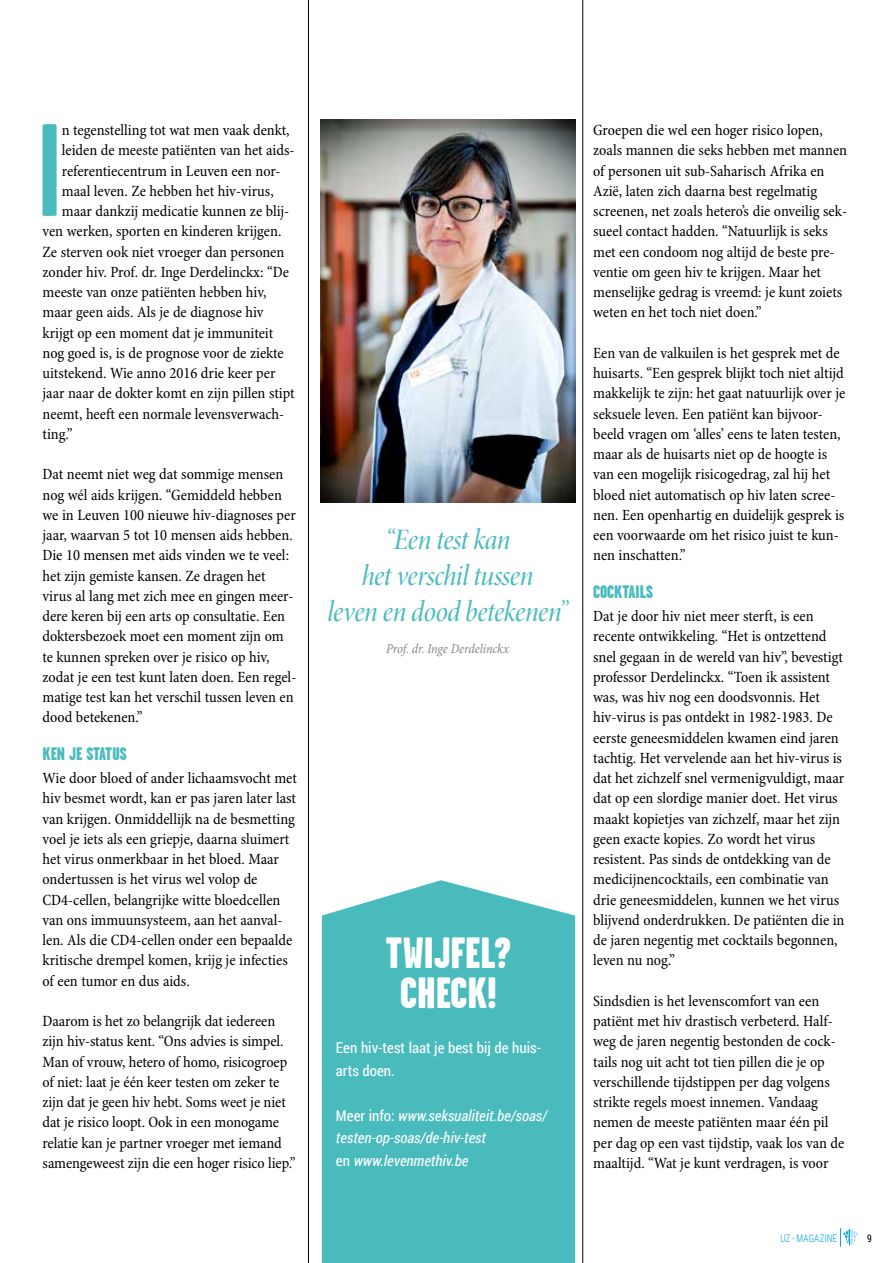
<style>
.page{position:relative;width:893px;height:1263px;background:#fff}
.page>*{position:absolute;margin:0;border:0;box-sizing:border-box;transform-origin:0 0}
._07_body{font:700 131.4px "Garage Gothic";color:#4abbbd}
._09_kadertitel{font:900 43.5px/40.5px "Garage Gothic";color:#fff;text-align:center}
._11_quote{font:30px/36px "Minion Pro Medium Cn It Disp";letter-spacing:-.01em;color:#4abbbd;text-align:center}
._08_tussentitel{font:900 18px "Garage Gothic";color:#4abbbd}
._07_body-2{font:condensed 15.75px/20.2px "Minion Pro";color:#000}
._10_kaderbody{font:italic 15px/22.5px "Roboto Condensed";color:#fff}
._10_kaderbody-2{font:15px/22.5px "Roboto Condensed";color:#fff}
.t1{font:italic condensed 13.5px "Minion Pro";letter-spacing:-.01em;color:#878787}
.t2{font:300 10.5px "Roboto Condensed";letter-spacing:.015em;color:#00a2dc;scale:.9 1}
.t3{font:10.5px "Roboto Condensed";color:#000;scale:.9 1}
.s1{font-style:normal}
</style>
<div class="page">
<svg style="left:840px;top:1228px;width:18px;height:19px"></svg>
<hr style="left:308px;top:0;width:1px;height:1263px;background:#000">
<hr style="left:582px;top:0;width:1px;height:1263px;background:#000">
<img style="left:320px;top:119px;width:255px;height:383px">
<div style="left:322px;top:880px;width:253px;height:383px;background:#4abbbd"></div>
<p class="_07_body" style="left:37px;top:100px;width:26px">I</p>
<p class="_07_body-2" style="left:62px;top:120px;width:229px">n tegenstelling tot wat men vaak denkt,</p>
<p class="_07_body-2" style="left:62px;top:141px;width:234px">leiden de meeste patiënten van het aids-</p>
<p class="_07_body-2" style="left:62px;top:161px;width:220px">referentiecentrum in Leuven een nor-</p>
<p class="_07_body-2" style="left:62px;top:181px;width:214px">maal leven. Ze hebben het hiv-virus,</p>
<p class="_07_body-2" style="left:62px;top:201px;width:229px">maar dankzij medicatie kunnen ze blij-</p>
<p class="_07_body-2" style="left:43px;top:222px;width:240px">ven werken, sporten en kinderen krijgen.</p>
<p class="_07_body-2" style="left:43px;top:242px;width:243px">Ze sterven ook niet vroeger dan personen</p>
<p class="_07_body-2" style="left:43px;top:262px;width:248px">zonder hiv. Prof. dr. Inge Derdelinckx: “De</p>
<p class="_07_body-2" style="left:43px;top:282px;width:225px">meeste van onze patiënten hebben hiv,</p>
<p class="_07_body-2" style="left:43px;top:303px;width:223px">maar geen aids. Als je de diagnose hiv</p>
<p class="_07_body-2" style="left:43px;top:323px;width:232px">krijgt op een moment dat je immuniteit</p>
<p class="_07_body-2" style="left:43px;top:343px;width:243px">nog goed is, is de prognose voor de ziekte</p>
<p class="_07_body-2" style="left:43px;top:363px;width:235px">uitstekend. Wie anno 2016 drie keer per</p>
<p class="_07_body-2" style="left:43px;top:384px;width:253px">jaar naar de dokter komt en zijn pillen stipt</p>
<p class="_07_body-2" style="left:43px;top:404px;width:243px">neemt, heeft een normale levensverwach-</p>
<p class="_07_body-2" style="left:43px;top:424px;width:32px">ting.”</p>
<p class="_07_body-2" style="left:43px;top:465px;width:255px">Dat neemt niet weg dat sommige mensen nog wél aids krijgen. “Gemiddeld hebben we in Leuven 100 nieuwe hiv-diagnoses per jaar, waarvan 5 tot 10 mensen aids hebben.<br>Die 10 mensen met aids vinden we te veel: het zijn gemiste kansen. Ze dragen het virus al lang met zich mee en gingen meer&shy;dere keren bij een arts op consultatie. Een doktersbezoek moet een moment zijn om te kunnen spreken over je risico op hiv, zodat je een test kunt laten doen. Een regel&shy;matige test kan het verschil tussen leven en dood betekenen.”</p>
<p class="_08_tussentitel" style="left:43px;top:743px;width:86px">KEN JE STATUS</p>
<p class="_07_body-2" style="left:43px;top:768px;width:256px">Wie door bloed of ander lichaamsvocht met hiv besmet wordt, kan er pas jaren later last van krijgen. Onmiddellijk na de besmetting voel je iets als een griepje, daarna sluimert het virus onmerkbaar in het bloed. Maar ondertussen is het virus wel volop de CD4-cellen, belangrijke witte bloedcellen van ons immuunsysteem, aan het aanval&shy;len. Als die CD4-cellen onder een bepaalde kritische drempel komen, krijg je infecties of een tumor en dus aids.</p>
<p class="_07_body-2" style="left:43px;top:1011px;width:255px">Daarom is het zo belangrijk dat iedereen zijn hiv-status kent. “Ons advies is simpel.<br>Man of vrouw, hetero of homo, risicogroep of niet: laat je één keer testen om zeker te zijn dat je geen hiv hebt. Soms weet je niet dat je risico loopt. Ook in een monogame relatie kan je partner vroeger met iemand samengeweest zijn die een hoger risico liep.”</p>
<p class="_11_quote" style="left:327px;top:523px;width:242px">“Een test kan<br>het verschil tussen<br>leven en dood betekenen”</p>
<p class="t1" style="left:386px;top:640px;width:125px">Prof. dr. Inge Derdelinckx</p>
<p class="_09_kadertitel" style="left:385px;top:932px;width:127px">TWIJFEL?<br>CHECK!</p>
<p class="_10_kaderbody-2" style="left:336px;top:1036px;width:207px">Een hiv-test laat je best bij de huis&shy;arts doen.</p>
<p class="_10_kaderbody" style="left:336px;top:1104px;width:213px"><span class="s1">Meer info:</span> www.seksualiteit.be/soas/ testen-op-soas/de-hiv-test</p>
<p class="_10_kaderbody" style="left:336px;top:1149px;width:134px"><span class="s1">en</span> www.levenmethiv.be</p>
<p class="_07_body-2" style="left:593px;top:120px;width:255px">Groepen die wel een hoger risico lopen, zoals mannen die seks hebben met mannen of personen uit sub-Saharisch Afrika en Azië, laten zich daarna best regelmatig screenen, net zoals hetero’s die onveilig sek&shy;sueel contact hadden. “Natuurlijk is seks met een condoom nog altijd de beste pre&shy;ventie om geen hiv te krijgen. Maar het menselijke gedrag is vreemd: je kunt zoiets weten en het toch niet doen.”</p>
<p class="_07_body-2" style="left:593px;top:343px;width:254px">Een van de valkuilen is het gesprek met de huisarts. “Een gesprek blijkt toch niet altijd makkelijk te zijn: het gaat natuurlijk over je seksuele leven. Een patiënt kan bijvoor&shy;beeld vragen om ‘alles’ eens te laten testen, maar als de huisarts niet op de hoogte is van een mogelijk risicogedrag, zal hij het bloed niet automatisch op hiv laten scree&shy;nen. Een openhartig en duidelijk gesprek is een voorwaarde om het risico juist te kun&shy;nen inschatten.”</p>
<p class="_08_tussentitel" style="left:593px;top:581px;width:61px">COCKTAILS</p>
<p class="_07_body-2" style="left:593px;top:606px;width:253px">Dat je door hiv niet meer sterft, is een recente ontwikkeling. “Het is ontzettend snel gegaan in de wereld van hiv”, bevestigt professor Derdelinckx. “Toen ik assistent was, was hiv nog een doodsvonnis. Het hiv-virus is pas ontdekt in 1982-1983. De eerste geneesmiddelen kwamen eind jaren tachtig. Het vervelende aan het hiv-virus is dat het zichzelf snel vermenigvuldigt, maar dat op een slordige manier doet. Het virus maakt kopietjes van zichzelf, maar het zijn geen exacte kopies. Zo wordt het virus resistent. Pas sinds de ontdekking van de medicijnencocktails, een combinatie van drie geneesmiddelen, kunnen we het virus blijvend onderdrukken. De patiënten die in de jaren negentig met cocktails begonnen, leven nu nog.”</p>
<p class="_07_body-2" style="left:593px;top:991px;width:253px">Sindsdien is het levenscomfort van een patiënt met hiv drastisch verbeterd. Half&shy;weg de jaren negentig bestonden de cock&shy;tails nog uit acht tot tien pillen die je op verschillende tijdstippen per dag volgens strikte regels moest innemen. Vandaag nemen de meeste patiënten maar één pil per dag op een vast tijdstip, vaak los van de maaltijd. “Wat je kunt verdragen, is voor</p>
<p class="t2" style="left:780px;top:1231px;width:65px">UZ - MAGAZINE</p>
<p class="t3" style="left:867px;top:1231px;width:7px">9</p>
</div>
